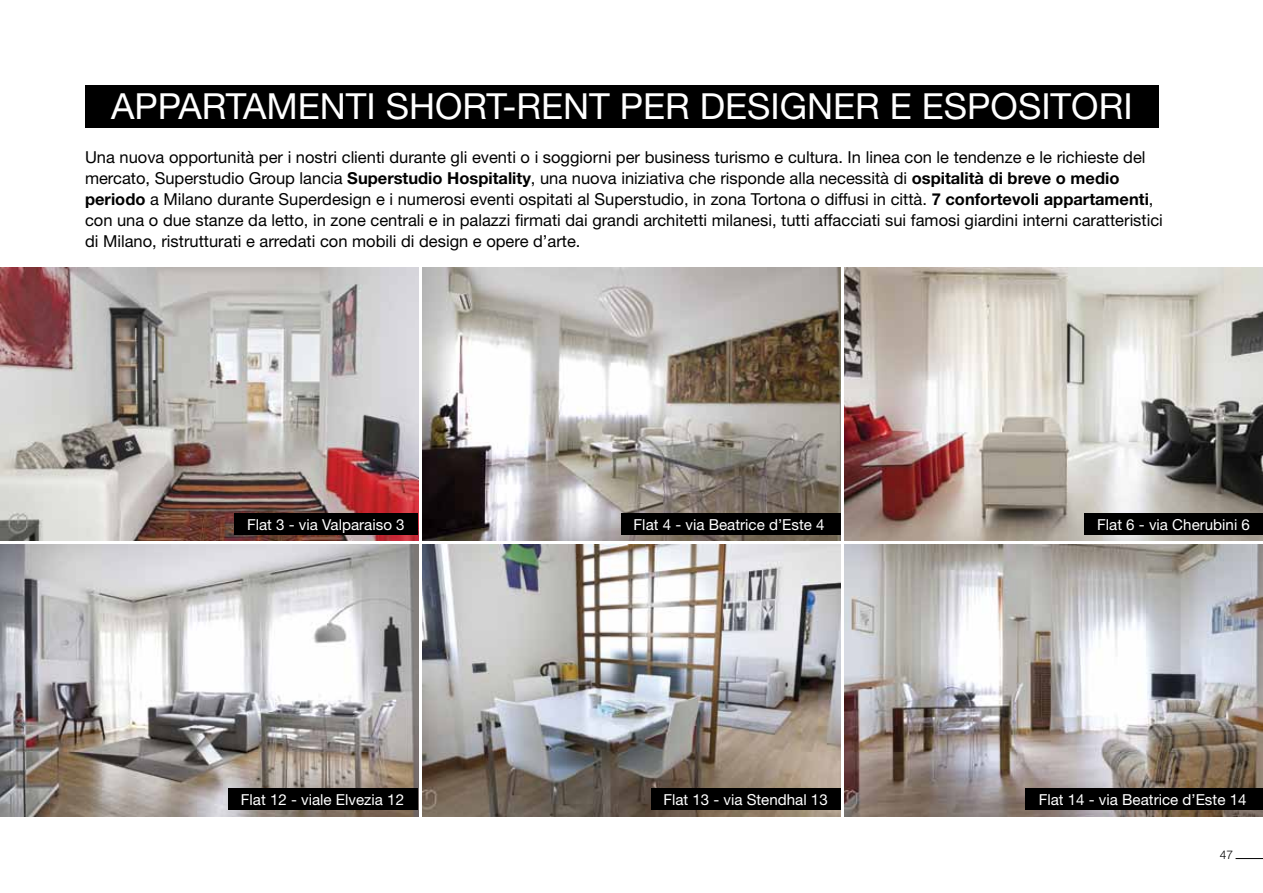
<style>
.page{position:relative;width:1263px;height:893px;background:#fff}
.page>*{position:absolute;margin:0;border:0;box-sizing:border-box;transform-origin:0 0}
.t1{font:36px "Helvetica Neue LT Std";color:#fff}
.t2{font:16.5px/21px "Helvetica Neue LT Std";color:#000}
.t3{font:15.15px "Helvetica Neue LT Std";color:#fff}
.t4{font:300 12px "Helvetica Neue LT Std";color:#000}
.s1{font-weight:700}
</style>
<div class="page">
<svg style="left:1235px;top:858px;width:28px;height:1px"></svg>
<div style="left:85px;top:85px;width:1074px;height:43px;background:#000"></div>
<img style="left:0;top:544px;width:418px;height:272px">
<img style="left:845px;top:544px;width:418px;height:272px">
<img style="left:0;top:268px;width:418px;height:272px">
<img style="left:422px;top:268px;width:418px;height:272px">
<img style="left:422px;top:544px;width:418px;height:272px">
<img style="left:845px;top:268px;width:418px;height:272px">
<div style="left:1026px;top:789px;width:237px;height:21px;background:#000"></div>
<div style="left:651px;top:789px;width:189px;height:21px;background:#000"></div>
<div style="left:228px;top:789px;width:190px;height:21px;background:#000"></div>
<div style="left:1084px;top:513px;width:179px;height:22px;background:#000"></div>
<div style="left:621px;top:513px;width:219px;height:22px;background:#000"></div>
<div style="left:234px;top:513px;width:184px;height:22px;background:#000"></div>
<h1 class="t1" style="left:111px;top:85px;width:1023px">APPARTAMENTI SHORT-RENT PER DESIGNER E ESPOSITORI</h1>
<p class="t2" style="left:85px;top:146px;width:1079px">Una nuova opportunità per i nostri clienti durante gli eventi o i soggiorni per business turismo e cultura. In linea con le tendenze e le richieste del mercato, Superstudio Group lancia <span class="s1">Superstudio Hospitality</span>, una nuova iniziativa che risponde alla necessità di <span class="s1">ospitalità di breve o medio periodo</span> a Milano durante Superdesign e i numerosi eventi ospitati al Superstudio, in zona Tortona o diffusi in città. <span class="s1">7 confortevoli appartamenti</span>, con una o due stanze da letto, in zone centrali e in palazzi firmati dai grandi architetti milanesi, tutti affacciati sui famosi giardini interni caratteristici di Milano, ristrutturati e arredati con mobili di design e opere d’arte.</p>
<p class="t3" style="left:247px;top:515px;width:159px">Flat 3 - via Valparaiso 3</p>
<p class="t3" style="left:634px;top:515px;width:192px">Flat 4 - via Beatrice d’Este 4</p>
<p class="t3" style="left:1097px;top:515px;width:154px">Flat 6 - via Cherubini 6</p>
<p class="t3" style="left:241px;top:791px;width:165px">Flat 12 - viale Elvezia 12</p>
<p class="t3" style="left:663px;top:791px;width:166px">Flat 13 - via Stendhal 13</p>
<p class="t3" style="left:1039px;top:791px;width:209px">Flat 14 - via Beatrice d’Este 14</p>
<p class="t4" style="left:1220px;top:847px;width:15px">47</p>
</div>
